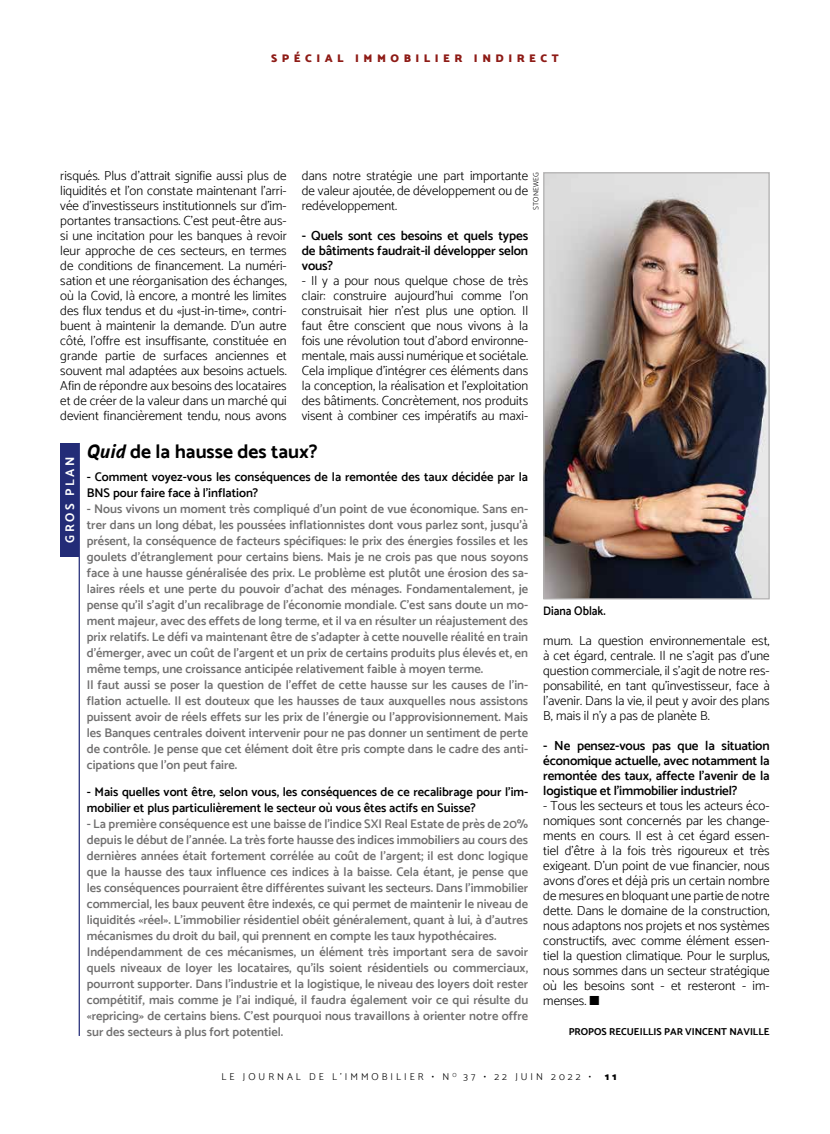
<style>
.page{position:relative;width:830px;height:1134px;background:#fff}
.page>*{position:absolute;margin:0;border:0;box-sizing:border-box;transform-origin:0 0}
.t1{font:700 19.38px "Catamaran";color:#000}
.t2{font:300 13.12px/15px "Catamaran";color:#000;text-align:justify}
.t3{font:600 13.12px/15px "Catamaran";letter-spacing:-.01em;color:#000;text-align:justify}
.t4{font:600 12.5px/16px "Catamaran";color:#706f6f}
.t5{font:600 12.5px/16px "Catamaran";color:#000}
.t6{font:600 12.5px "Catamaran";color:#000;scale:.92 1}
.t7{font:700 12.5px "Catamaran";letter-spacing:.2em;color:#fff}
.t8{font:900 11.25px "Catamaran";letter-spacing:.4em;color:#8e1b16}
.t9{font:300 10px "Catamaran";letter-spacing:.3em;color:#000}
.t10{font:700 10px "Catamaran";color:#000}
.t11{font:900 10px "Catamaran";color:#000}
.t12{font:300 7.5px "Catamaran";letter-spacing:.01em;color:#000}
.s1{font-family:"Aaux Next";font-weight:900;font-style:italic}
</style>
<div class="page">
<div style="left:60px;top:443px;width:18px;height:113px;background:#232c77"></div>
<hr style="left:79px;top:443px;width:1px;height:593px;background:#232c77">
<img style="left:545px;top:174px;width:222px;height:423px">
<div style="left:543px;top:172px;width:226px;height:427px;border:1px solid #b3b2b2"></div>
<p class="t8" style="left:271px;top:51px;width:289px">SPÉCIAL IMMOBILIER INDIRECT</p>
<p class="t2" style="left:60px;top:168px;width:228px">risqués. Plus d’attrait signifie aussi plus de liquidités et l’on constate maintenant l’arri&shy;vée d’investisseurs institutionnels sur d’im&shy;portantes transactions. C’est peut-être aus&shy;si une incitation pour les banques à revoir leur approche de ces secteurs, en termes de conditions de financement. La numéri&shy;sation et une réorganisation des échanges, où la Covid, là encore, a montré les limites des flux tendus et du «just-in-time», contri&shy;buent à maintenir la demande. D’un autre côté, l’offre est insuffisante, constituée en grande partie de surfaces anciennes et souvent mal adaptées aux besoins actuels.<br>Afin de répondre aux besoins des locataires et de créer de la valeur dans un marché qui devient financièrement tendu, nous avons</p>
<p class="t2" style="left:301px;top:168px;width:228px">dans notre stratégie une part importante de valeur ajoutée, de développement ou de redéveloppement.</p>
<p class="t12" style="left:531px;top:210px;width:39px;rotate:-90deg">STONEWEG</p>
<p class="t3" style="left:301px;top:228px;width:228px">- Quels sont ces besoins et quels types de bâtiments faudrait-il développer selon vous?</p>
<p class="t2" style="left:301px;top:273px;width:228px">- Il y a pour nous quelque chose de très clair: construire aujourd’hui comme l’on construisait hier n’est plus une option. Il faut être conscient que nous vivons à la fois une révolution tout d’abord environne&shy;mentale, mais aussi numérique et sociétale.<br>Cela implique d’intégrer ces éléments dans la conception, la réalisation et l’exploitation des bâtiments. Concrètement, nos produits visent à combiner ces impératifs au maxi-</p>
<p class="t7" style="left:62px;top:543px;width:88px;rotate:-90deg">GROS PLAN</p>
<h1 class="t1" style="left:87px;top:440px;width:232px"><span class="s1">Quid</span> de la hausse des taux?</h1>
<p class="t5" style="left:87px;top:469px;width:442px">- Comment voyez-vous les conséquences de la remontée des taux décidée par la<br>BNS pour faire face à l’inflation?</p>
<p class="t4" style="left:87px;top:501px;width:443px">- Nous vivons un moment très compliqué d’un point de vue économique. Sans en&shy;trer dans un long débat, les poussées inflationnistes dont vous parlez sont, jusqu’à présent, la conséquence de facteurs spécifiques: le prix des énergies fossiles et les goulets d’étranglement pour certains biens. Mais je ne crois pas que nous soyons face à une hausse généralisée des prix. Le problème est plutôt une érosion des sa&shy;laires réels et une perte du pouvoir d’achat des ménages. Fondamentalement, je pense qu’il s’agit d’un recalibrage de l’économie mondiale. C’est sans doute un mo&shy;ment majeur, avec des effets de long terme, et il va en résulter un réajustement des prix relatifs. Le défi va maintenant être de s’adapter à cette nouvelle réalité en train d’émerger, avec un coût de l’argent et un prix de certains produits plus élevés et, en même temps, une croissance anticipée relativement faible à moyen terme.<br>Il faut aussi se poser la question de l’effet de cette hausse sur les causes de l’in&shy;flation actuelle. Il est douteux que les hausses de taux auxquelles nous assistons puissent avoir de réels effets sur les prix de l’énergie ou l’approvisionnement. Mais les Banques centrales doivent intervenir pour ne pas donner un sentiment de perte de contrôle. Je pense que cet élément doit être pris compte dans le cadre des anti&shy;cipations que l’on peut faire.</p>
<p class="t5" style="left:87px;top:783px;width:442px">- Mais quelles vont être, selon vous, les conséquences de ce recalibrage pour l’im&shy;mobilier et plus particulièrement le secteur où vous êtes actifs en Suisse?</p>
<p class="t4" style="left:87px;top:815px;width:442px">- La première conséquence est une baisse de l’indice SXI Real Estate de près de 20% depuis le début de l’année. La très forte hausse des indices immobiliers au cours des dernières années était fortement corrélée au coût de l’argent; il est donc logique que la hausse des taux influence ces indices à la baisse. Cela étant, je pense que les conséquences pourraient être différentes suivant les secteurs. Dans l’immobilier commercial, les baux peuvent être indexés, ce qui permet de maintenir le niveau de liquidités «réel». L’immobilier résidentiel obéit généralement, quant à lui, à d’autres mécanismes du droit du bail, qui prennent en compte les taux hypothécaires.<br>Indépendamment de ces mécanismes, un élément très important sera de savoir quels niveaux de loyer les locataires, qu’ils soient résidentiels ou commerciaux, pourront supporter. Dans l’industrie et la logistique, le niveau des loyers doit rester compétitif, mais comme je l’ai indiqué, il faudra également voir ce qui résulte du «repricing» de certains biens. C’est pourquoi nous travaillons à orienter notre offre sur des secteurs à plus fort potentiel.</p>
<p class="t6" style="left:543px;top:603px;width:69px">Diana Oblak.</p>
<p class="t2" style="left:543px;top:633px;width:228px">mum. La question environnementale est, à cet égard, centrale. Il ne s’agit pas d’une question commerciale, il s’agit de notre res&shy;ponsabilité, en tant qu’investisseur, face à l’avenir. Dans la vie, il peut y avoir des plans B, mais il n’y a pas de planète B.</p>
<p class="t3" style="left:543px;top:738px;width:228px">- Ne pensez-vous pas que la situation économique actuelle, avec notamment la remontée des taux, affecte l’avenir de la logistique et l’immobilier industriel?</p>
<p class="t2" style="left:543px;top:798px;width:228px">- Tous les secteurs et tous les acteurs éco&shy;nomiques sont concernés par les change&shy;ments en cours. Il est à cet égard essen&shy;tiel d’être à la fois très rigoureux et très exigeant. D’un point de vue financier, nous avons d’ores et déjà pris un certain nombre de mesures en bloquant une partie de notre dette. Dans le domaine de la construction, nous adaptons nos projets et nos systèmes constructifs, avec comme élément essen&shy;tiel la question climatique. Pour le surplus, nous sommes dans un secteur stratégique où les besoins sont - et resteront - im&shy;menses. ■</p>
<p class="t10" style="left:568px;top:1026px;width:202px">PROPOS RECUEILLIS PAR VINCENT NAVILLE</p>
<p class="t9" style="left:221px;top:1071px;width:371px">LE JOURNAL DE L’IMMOBILIER • N <sup>O</sup> 37 • 22 JUIN 2022 •</p>
<p class="t11" style="left:604px;top:1071px;width:13px">1 1</p>
</div>
